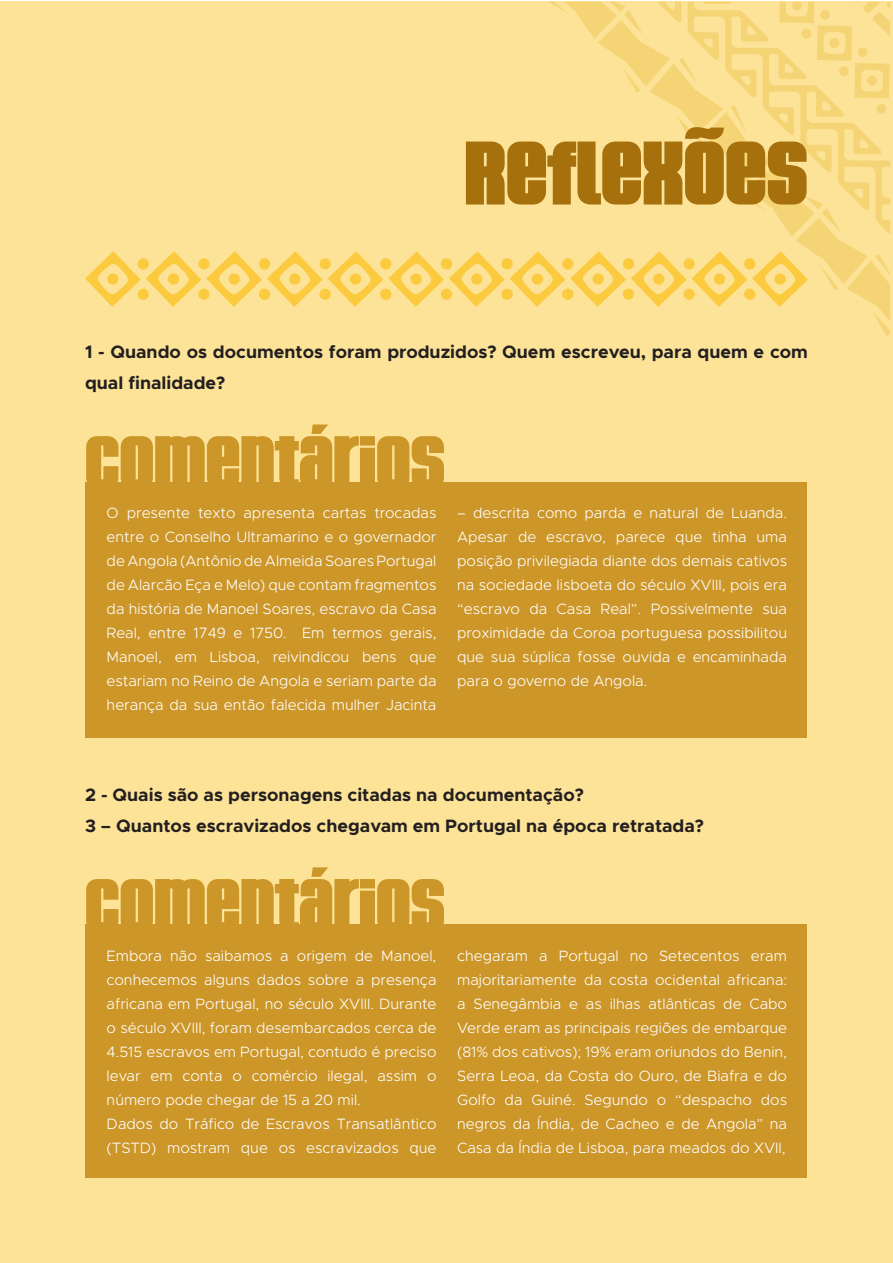
<style>
.page{position:relative;width:893px;height:1263px;background:#fff}
.page>*{position:absolute;margin:0;border:0;box-sizing:border-box;transform-origin:0 0}
.t1{font:90px "Memesique";color:#a6700d}
.TextoNormal{font:75px "Memesique";color:#cc9629}
.TextoNormal-2{font:700 18px/31.5px "Metropolis";color:#231f20}
.TextoSaibaMais{font:300 15px/24px "Metropolis";color:#fff;text-align:justify}
</style>
<div class="page">
<div style="left:0;top:1px;width:893px;height:1261px;background:#fce397"></div>
<svg style="left:85px;top:2px;width:805px;height:334px"></svg>
<div style="left:85px;top:482px;width:722px;height:256px;background:#cc9629"></div>
<div style="left:85px;top:925px;width:722px;height:253px;background:#cc9629"></div>
<h1 class="t1" style="left:465px;top:117px;width:345px">REFLEXÕES</h1>
<p class="TextoNormal-2" style="left:85px;top:336px;width:724px">1 - Quando os documentos foram produzidos? Quem escreveu, para quem e com qual finalidade?</p>
<p class="TextoNormal" style="left:85px;top:416px;width:361px">COMENTÁRIOS</p>
<p class="TextoSaibaMais" style="left:107px;top:500px;width:331px">O presente texto apresenta cartas trocadas entre o Conselho Ultramarino e o governador de Angola (Antônio de Almeida Soares Portugal de Alarcão Eça e Melo) que contam fragmentos da história de Manoel Soares, escravo da Casa Real, entre 1749 e 1750. Em termos gerais, Manoel, em Lisboa, reivindicou bens que estariam no Reino de Angola e seriam parte da herança da sua então falecida mulher Jacinta</p>
<p class="TextoSaibaMais" style="left:457px;top:500px;width:331px">– descrita como parda e natural de Luanda.<br>Apesar de escravo, parece que tinha uma posição privilegiada diante dos demais cativos na sociedade lisboeta do século XVIII, pois era “escravo da Casa Real”. Possivelmente sua proximidade da Coroa portuguesa possibilitou que sua súplica fosse ouvida e encaminhada para o governo de Angola.</p>
<p class="TextoNormal-2" style="left:85px;top:779px;width:500px">2 - Quais são as personagens citadas na documentação?</p>
<p class="TextoNormal-2" style="left:85px;top:810px;width:620px">3 – Quantos escravizados chegavam em Portugal na época retratada?</p>
<p class="TextoNormal" style="left:85px;top:859px;width:361px">COMENTÁRIOS</p>
<p class="TextoSaibaMais" style="left:107px;top:943px;width:331px">Embora não saibamos a origem de Manoel, conhecemos alguns dados sobre a presença africana em Portugal, no século XVIII. Durante o século XVIII, foram desembarcados cerca de 4.515 escravos em Portugal, contudo é preciso levar em conta o comércio ilegal, assim o número pode chegar de 15 a 20 mil.</p>
<p class="TextoSaibaMais" style="left:107px;top:1111px;width:331px">Dados do Tráfico de Escravos Transatlântico (TSTD) mostram que os escravizados que</p>
<p class="TextoSaibaMais" style="left:457px;top:943px;width:331px">chegaram a Portugal no Setecentos eram majoritariamente da costa ocidental africana: a Senegâmbia e as ilhas atlânticas de Cabo Verde eram as principais regiões de embarque (81% dos cativos); 19% eram oriundos do Benin, Serra Leoa, da Costa do Ouro, de Biafra e do Golfo da Guiné. Segundo o “despacho dos negros da Índia, de Cacheo e de Angola” na Casa da Índia de Lisboa, para meados do XVII,</p>
</div>
